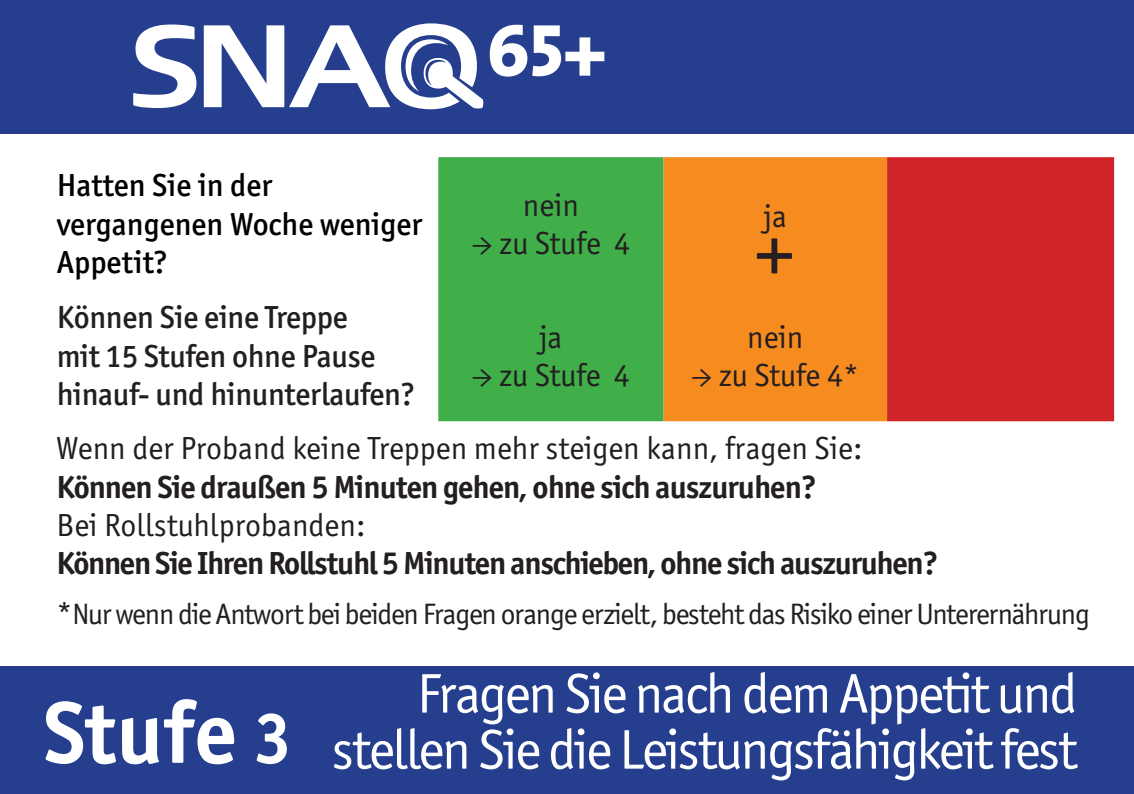
<style>
.page{position:relative;width:1134px;height:794px;background:#fff}
.page>*{position:absolute;margin:0;border:0;box-sizing:border-box;transform-origin:0 0}
.t1{font:700 88px "Officina Sans ITC Pro";color:#fff}
.t2{font:76.8px "Officina Sans ITC Pro";color:#231f20}
.t3{font:56px/56px "Officina Sans ITC Pro";letter-spacing:-.04em;color:#fff;text-align:right}
.t4{font:32px "Officina Sans ITC Pro";color:#231f20}
.t5{font:700 32px "Officina Sans ITC Pro";letter-spacing:-.04em;color:#231f20}
.t6{font:500 32px/38.4px "Officina Sans ITC Pro";letter-spacing:-.01em;color:#231f20}
.t7{font:500 32px/38.4px "Officina Sans ITC Pro";color:#000}
.t8{font:29.6px "Officina Sans ITC Pro";letter-spacing:-.04em;color:#231f20}
.s1{font-family:"Minion Pro"}
.s2{font-size:32px}
.s3{font-size:72px}
</style>
<div class="page">
<div style="left:0;top:667px;width:1134px;height:127px;background:#253f8e"></div>
<div style="left:0;top:0;width:1134px;height:133px;background:#253f8e"></div>
<svg style="left:204px;top:23px;width:280px;height:86px"></svg>
<svg style="left:133px;top:25px;width:63px;height:83px"></svg>
<svg style="left:490px;top:25px;width:114px;height:52px"></svg>
<div style="left:438px;top:157px;width:226px;height:264px;background:#40ae49"></div>
<div style="left:664px;top:157px;width:223px;height:264px;background:#f68c1f"></div>
<div style="left:887px;top:157px;width:227px;height:264px;background:#d1232a"></div>
<p class="t7" style="left:57px;top:166px;width:367px">Hatten Sie in der vergangenen Woche weniger<br>Appetit?</p>
<p class="t6" style="left:57px;top:298px;width:360px">Können Sie eine Treppe<br>mit 15 Stufen ohne Pause hinauf- und hinunterlaufen?</p>
<p class="t4" style="left:523px;top:186px;width:58px">nein</p>
<p class="t4" style="left:472px;top:224px;width:160px"><span class="s1">→</span> zu Stufe 4</p>
<p class="t4" style="left:539px;top:318px;width:25px">ja</p>
<p class="t4" style="left:472px;top:356px;width:160px"><span class="s1">→</span> zu Stufe 4</p>
<p class="t4" style="left:764px;top:197px;width:25px">ja</p>
<h2 class="t2" style="left:755px;top:209px;width:40px">+</h2>
<p class="t4" style="left:747px;top:318px;width:58px">nein</p>
<p class="t4" style="left:691px;top:356px;width:169px"><span class="s1">→</span> zu Stufe 4*</p>
<p class="t4" style="left:57px;top:429px;width:807px">Wenn der Proband keine Treppen mehr steigen kann, fragen Sie:</p>
<p class="t5" style="left:57px;top:467px;width:762px">Können Sie draußen 5 Minuten gehen, ohne sich auszuruhen?</p>
<p class="t4" style="left:57px;top:506px;width:310px">Bei Rollstuhlprobanden:</p>
<p class="t5" style="left:57px;top:543px;width:883px">Können Sie Ihren Rollstuhl 5 Minuten anschieben, ohne sich auszuruhen?</p>
<p class="t8" style="left:57px;top:597px;width:1035px"><span class="s2">*</span>Nur wenn die Antwort bei beiden Fragen orange erzielt, besteht das Risiko einer Unterernährung</p>
<h1 class="t1" style="left:43px;top:678px;width:250px">Stufe <span class="s3">3</span></h1>
<h3 class="t3" style="left:332px;top:665px;width:747px">Fragen Sie nach dem Appetit und stellen Sie die Leistungsfähigkeit fest</h3>
</div>
